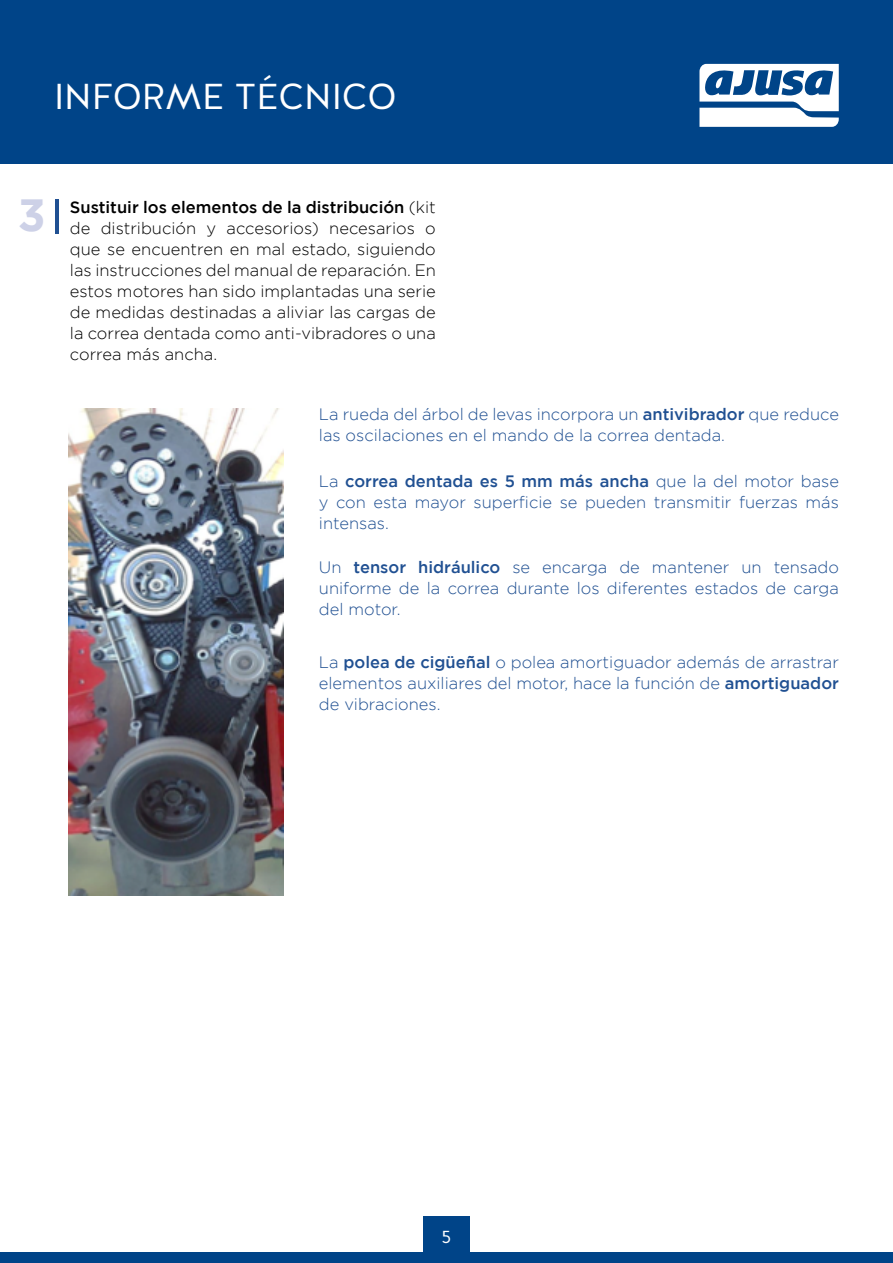
<style>
.page{position:relative;width:893px;height:1263px;background:#fff}
.page>*{position:absolute;margin:0;border:0;box-sizing:border-box;transform-origin:0 0}
.t1{font:700 45px "Gotham";color:#cdd1e7}
.t2{font:36px "Halis GR";color:#fff}
.t3{font:18px "Halis GR";color:#fff}
.t4{font:300 16.5px/21px "Gotham";color:#205092;text-align:justify}
.t5{font:300 16.5px/21px "Gotham";color:#000;text-align:justify}
.s1{font-weight:500}
</style>
<div class="page">
<div style="left:0;top:0;width:893px;height:163px;background:#048"></div>
<svg style="left:699px;top:64px;width:140px;height:63px"></svg>
<div style="left:0;top:1252px;width:893px;height:11px;background:#048"></div>
<div style="left:423px;top:1216px;width:47px;height:46px;background:#048"></div>
<hr style="left:55px;top:199px;width:4px;height:35px;background:#205092">
<img style="left:69px;top:408px;width:214px;height:488px">
<h2 class="t2" style="left:54px;top:73px;width:344px">INFORME TÉCNICO</h2>
<h1 class="t1" style="left:18px;top:189px;width:29px">3</h1>
<p class="t5" style="left:70px;top:196px;width:367px"><span class="s1">Sustituir los elementos de la distribución</span> (kit de distribución y accesorios) necesarios o que se encuentren en mal estado, siguiendo las instrucciones del manual de reparación. En estos motores han sido implantadas una serie de medidas destinadas a aliviar las cargas de la correa dentada como anti-vibradores o una correa más ancha.</p>
<p class="t4" style="left:319px;top:404px;width:522px">La rueda del árbol de levas incorpora un <span class="s1">antivibrador</span> que reduce las oscilaciones en el mando de la correa dentada.</p>
<p class="t4" style="left:319px;top:470px;width:522px">La <span class="s1">correa dentada es 5 mm más ancha</span> que la del motor base y con esta mayor superficie se pueden transmitir fuerzas más intensas.</p>
<p class="t4" style="left:319px;top:556px;width:522px">Un <span class="s1">tensor hidráulico</span> se encarga de mantener un tensado uniforme de la correa durante los diferentes estados de carga del motor.</p>
<p class="t4" style="left:319px;top:651px;width:522px">La <span class="s1">polea de cigüeñal</span> o polea amortiguador además de arrastrar elementos auxiliares del motor, hace la función de <span class="s1">amortiguador </span>de vibraciones.</p>
<p class="t3" style="left:442px;top:1225px;width:11px">5</p>
</div>
